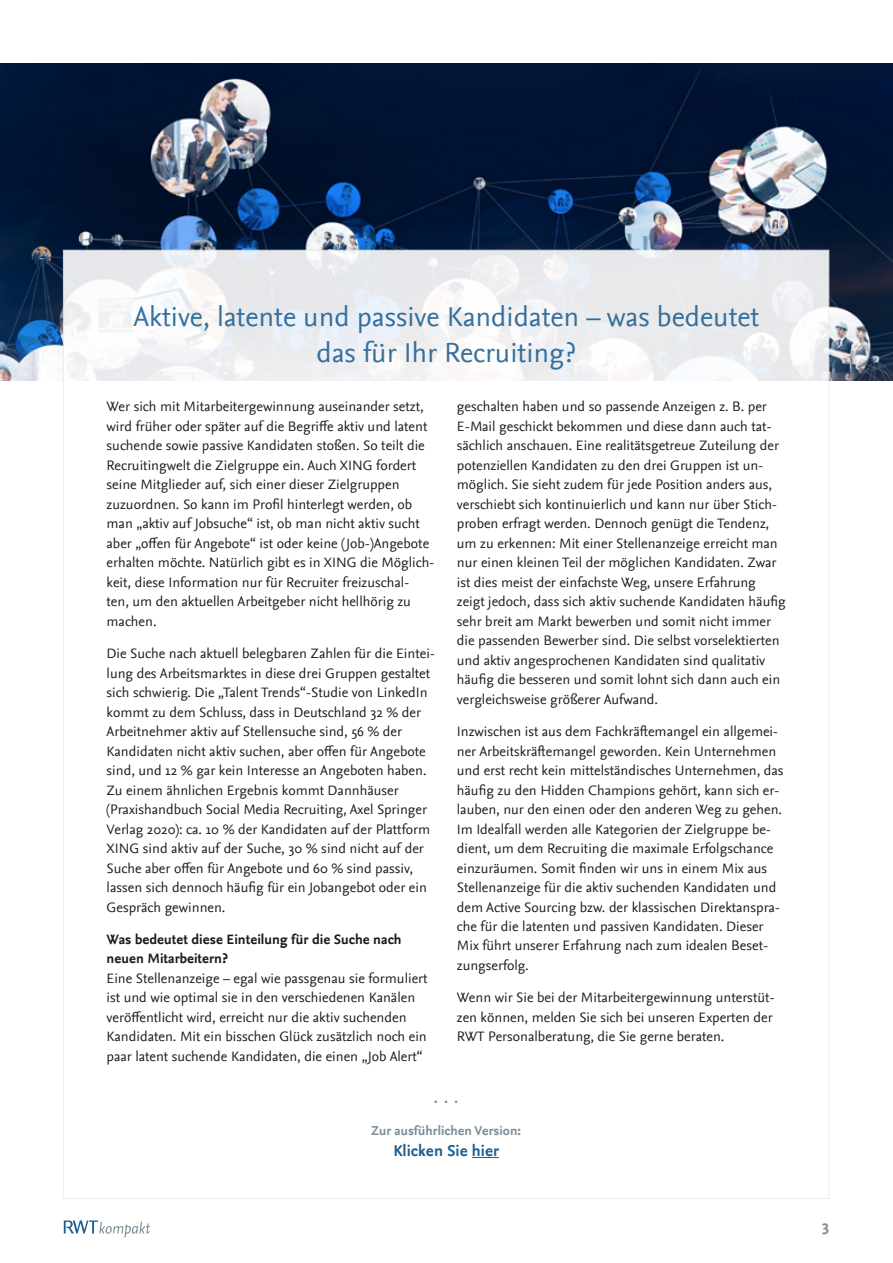
<style>
.page{position:relative;width:893px;height:1263px;background:#fff}
.page>*{position:absolute;margin:0;border:0;box-sizing:border-box;transform-origin:0 0}
.t1{font:28.5px/36px "Nexus Sans OT";color:#1f6092;text-align:center}
.t2{font:700 16.5px "Nexus Sans OT";color:#1f6092}
.t3{font:700 16.5px "Nexus Sans OT";color:#808d95}
.t4{font:14.25px/19.5px "Nexus Sans OT";color:#000}
.t5{font:700 14.25px/19.5px "Nexus Sans OT";color:#000}
.t6{font:700 13.5px "Nexus Sans OT";color:#808d95}
</style>
<div class="page">
<svg style="left:64px;top:1220px;width:86px;height:17px"></svg>
<img style="left:0;top:64px;width:893px;height:317px">
<div style="left:63px;top:250px;width:766px;height:949px;background:#fff;border:1px solid #eaecee"></div>
<svg style="left:472px;top:1157px;width:27px;height:1px"></svg>
<h1 class="t1" style="left:133px;top:300px;width:628px">Aktive, latente und passive Kandidaten – was bedeutet das für Ihr Recruiting?</h1>
<p class="t4" style="left:107px;top:398px;width:329px">Wer sich mit Mitarbeitergewinnung auseinander setzt, wird früher oder später auf die Begriffe aktiv und latent suchende sowie passive Kandidaten stoßen. So teilt die Recruitingwelt die Zielgruppe ein. Auch XING fordert seine Mitglieder auf, sich einer dieser Zielgruppen zuzuordnen. So kann im Profil hinterlegt werden, ob man „aktiv auf Jobsuche“ ist, ob man nicht aktiv sucht aber „offen für Angebote“ ist oder keine (Job-)Angebote erhalten möchte. Natürlich gibt es in XING die Möglich&shy;keit, diese Information nur für Recruiter freizuschal&shy;ten, um den aktuellen Arbeitgeber nicht hellhörig zu machen.</p>
<p class="t4" style="left:107px;top:644px;width:330px">Die Suche nach aktuell belegbaren Zahlen für die Eintei&shy;lung des Arbeitsmarktes in diese drei Gruppen gestaltet sich schwierig. Die „Talent Trends“-Studie von LinkedIn kommt zu dem Schluss, dass in Deutschland 32 % der Arbeitnehmer aktiv auf Stellensuche sind, 56 % der Kandidaten nicht aktiv suchen, aber offen für Angebote sind, und 12 % gar kein Interesse an Angeboten haben.<br>Zu einem ähnlichen Ergebnis kommt Dannhäuser (Praxishandbuch Social Media Recruiting, Axel Springer Verlag 2020): ca. 10 % der Kandidaten auf der Plattform XING sind aktiv auf der Suche, 30 % sind nicht auf der Suche aber offen für Angebote und 60 % sind passiv, lassen sich dennoch häufig für ein Jobangebot oder ein Gespräch gewinnen.</p>
<p class="t5" style="left:107px;top:930px;width:297px">Was bedeutet diese Einteilung für die Suche nach neuen Mitarbeitern?</p>
<p class="t4" style="left:107px;top:969px;width:323px">Eine Stellenanzeige – egal wie passgenau sie formuliert ist und wie optimal sie in den verschiedenen Kanälen veröffentlicht wird, erreicht nur die aktiv suchenden Kandidaten. Mit ein bisschen Glück zusätzlich noch ein paar latent suchende Kandidaten, die einen „Job Alert“</p>
<p class="t4" style="left:457px;top:397px;width:330px">geschalten haben und so passende Anzeigen z. B. per E-Mail geschickt bekommen und diese dann auch tat&shy;sächlich anschauen. Eine realitätsgetreue Zuteilung der potenziellen Kandidaten zu den drei Gruppen ist un&shy;möglich. Sie sieht zudem für jede Position anders aus, verschiebt sich kontinuierlich und kann nur über Stich&shy;proben erfragt werden. Dennoch genügt die Tendenz, um zu erkennen: Mit einer Stellenanzeige erreicht man nur einen kleinen Teil der möglichen Kandidaten. Zwar ist dies meist der einfachste Weg, unsere Erfahrung zeigt jedoch, dass sich aktiv suchende Kandidaten häufig sehr breit am Markt bewerben und somit nicht immer die passenden Bewerber sind. Die selbst vorselektierten und aktiv angesprochenen Kandidaten sind qualitativ häufig die besseren und somit lohnt sich dann auch ein vergleichsweise größerer Aufwand.</p>
<p class="t4" style="left:457px;top:722px;width:328px">Inzwischen ist aus dem Fachkräftemangel ein allgemei&shy;ner Arbeitskräftemangel geworden. Kein Unternehmen und erst recht kein mittelständisches Unternehmen, das häufig zu den Hidden Champions gehört, kann sich er&shy;lauben, nur den einen oder den anderen Weg zu gehen.<br>Im Idealfall werden alle Kategorien der Zielgruppe be&shy;dient, um dem Recruiting die maximale Erfolgschance einzuräumen. Somit finden wir uns in einem Mix aus Stellenanzeige für die aktiv suchenden Kandidaten und dem Active Sourcing bzw. der klassischen Direktanspra&shy;che für die latenten und passiven Kandidaten. Dieser Mix führt unserer Erfahrung nach zum idealen Beset&shy;zungserfolg.</p>
<p class="t4" style="left:457px;top:988px;width:319px">Wenn wir Sie bei der Mitarbeitergewinnung unterstüt&shy;zen können, melden Sie sich bei unseren Experten der<br>RWT Personalberatung, die Sie gerne beraten.</p>
<p class="t6" style="left:433px;top:1093px;width:28px">· · ·</p>
<p class="t6" style="left:371px;top:1123px;width:151px">Zur ausführlichen Version:</p>
<p class="t2" style="left:393px;top:1141px;width:107px">Klicken Sie hier</p>
<p class="t3" style="left:822px;top:1216px;width:8px">3</p>
</div>
